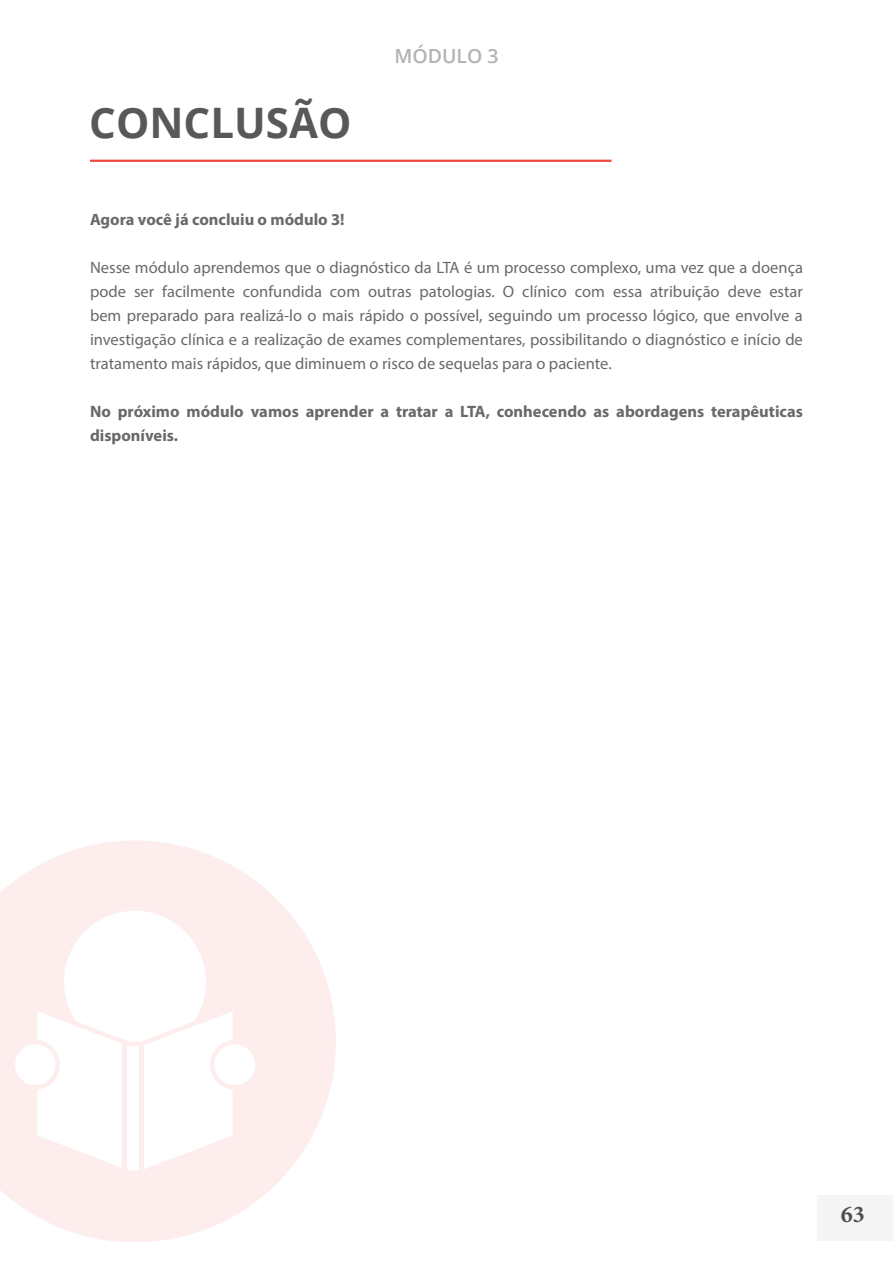
<style>
.page{position:relative;width:893px;height:1263px;background:#fff}
.page>*{position:absolute;margin:0;border:0;box-sizing:border-box;transform-origin:0 0}
.t1{font:700 42px "Open Sans";color:#58585a}
.t2{font:700 24px "Minion Pro";color:#4f4f4f}
.t3{font:600 19.5px "Open Sans";color:#b3b3b3}
.t4{font:16.5px/24px "Myriad Pro";color:#69696b;text-align:justify}
.t5{font:700 16.5px/24px "Myriad Pro";color:#69696b}
</style>
<div class="page">
<div style="left:818px;top:1195px;width:75px;height:45px;background:#f6f5f5"></div>
<hr style="left:90px;top:160px;width:521px;height:2px;background:#e94a42">
<svg style="left:0;top:841px;width:336px;height:401px;fill:#fdeeed"></svg>
<svg style="left:10px;top:906px;width:250px;height:269px"></svg>
<h1 class="t1" style="left:89px;top:94px;width:264px">CONCLUSÃO</h1>
<p class="t3" style="left:394px;top:42px;width:106px">MÓDULO 3</p>
<p class="t5" style="left:90px;top:207px;width:256px">Agora você já concluiu o módulo 3!</p>
<p class="t4" style="left:90px;top:255px;width:714px">Nesse módulo aprendemos que o diagnóstico da LTA é um processo complexo, uma vez que a doença pode ser facilmente confundida com outras patologias. O clínico com essa atribuição deve estar bem preparado para realizá-lo o mais rápido o possível, seguindo um processo lógico, que envolve a investigação clínica e a realização de exames complementares, possibilitando o diagnóstico e início de tratamento mais rápidos, que diminuem o risco de sequelas para o paciente.</p>
<p class="t5" style="left:90px;top:399px;width:714px">No próximo módulo vamos aprender a tratar a LTA, conhecendo as abordagens terapêuticas disponíveis.</p>
<h2 class="t2" style="left:841px;top:1197px;width:25px">63</h2>
</div>
